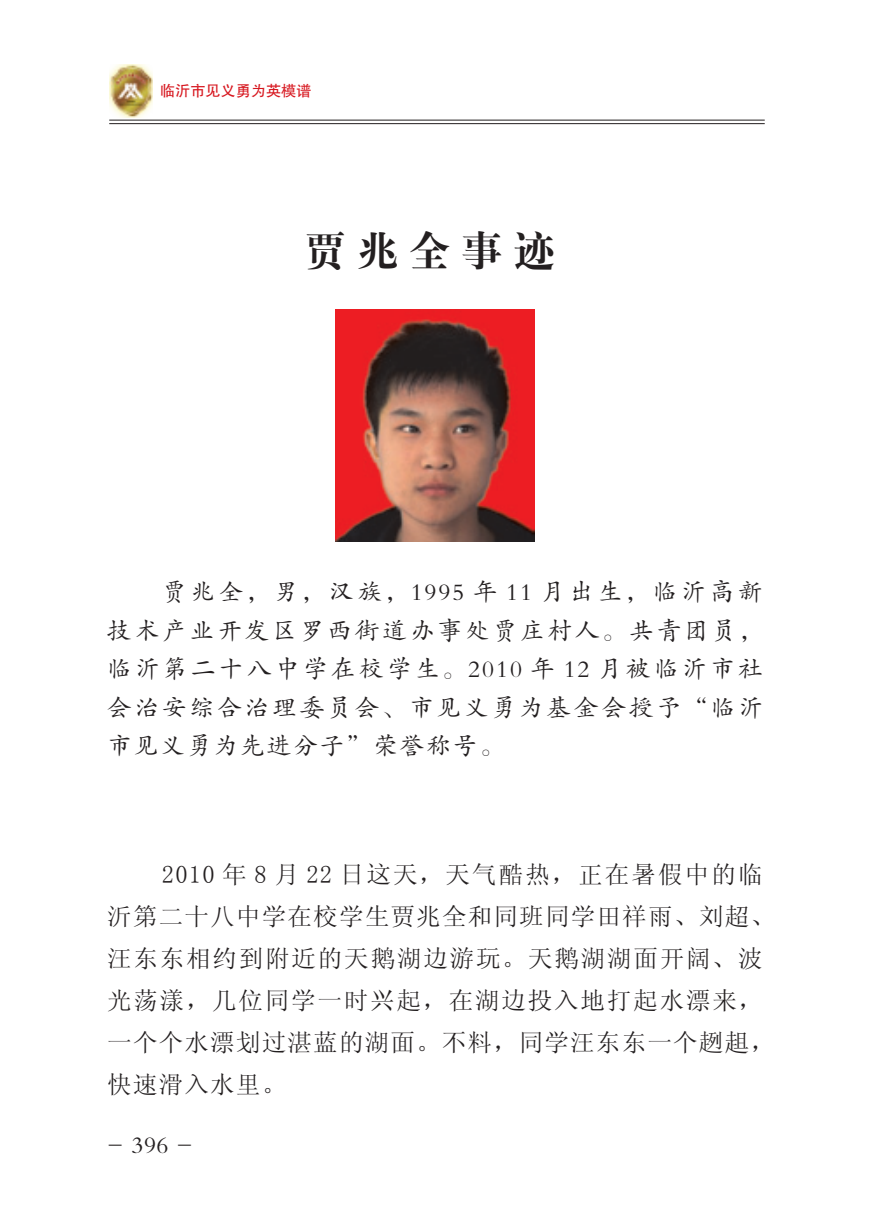
<style>
.page{position:relative;width:874px;height:1221px;background:#fff}
.page>*{position:absolute;margin:0;border:0;box-sizing:border-box;transform-origin:0 0}
.t1{font:42px "H Ya 4 gj";letter-spacing:.24em;color:#231f20}
.t2{font:24.5px/42px "Sim Sun";letter-spacing:.05em;color:#231f20}
.t3{font:24.5px/38.5px "FZKTJW GB1 0";letter-spacing:.12em;color:#231f20;text-align:justify}
.t4{font:15.05px "FZHTJW GB1 0";color:#d7171f}
</style>
<div class="page">
<img style="left:109px;top:64px;width:44px;height:53px">
<hr style="left:109px;top:120px;width:655px;height:1px;background:#231f20">
<hr style="left:109px;top:123px;width:655px;height:1px;background:#231f20">
<img style="left:336px;top:309px;width:198px;height:233px">
<p class="t4" style="left:160px;top:83px;width:153px">临沂市见义勇为英模谱</p>
<p class="t1" style="left:304px;top:229px;width:252px">贾兆全事迹</p>
<p class="t3" style="left:107px;top:573px;width:656px;text-indent:55px">贾兆全，男，汉族，1995 年 11 月出生，临沂高新技术产业开发区罗西街道办事处贾庄村人。共青团员，临沂第二十八中学在校学生。2010 年 12 月被临沂市社会治安综合治理委员会、市见义勇为基金会授予“临沂市见义勇为先进分子”荣誉称号。</p>
<p class="t2" style="left:107px;top:852px;width:669px;text-indent:55px">2010 年 8 月 22 日这天，天气酷热，正在暑假中的临沂第二十八中学在校学生贾兆全和同班同学田祥雨、刘超、汪东东相约到附近的天鹅湖边游玩。天鹅湖湖面开阔、波光荡漾，几位同学一时兴起，在湖边投入地打起水漂来，一个个水漂划过湛蓝的湖面。不料，同学汪东东一个趔趄，快速滑入水里。</p>
<p class="t3" style="left:107px;top:1125px;width:87px">- 396 -</p>
</div>
